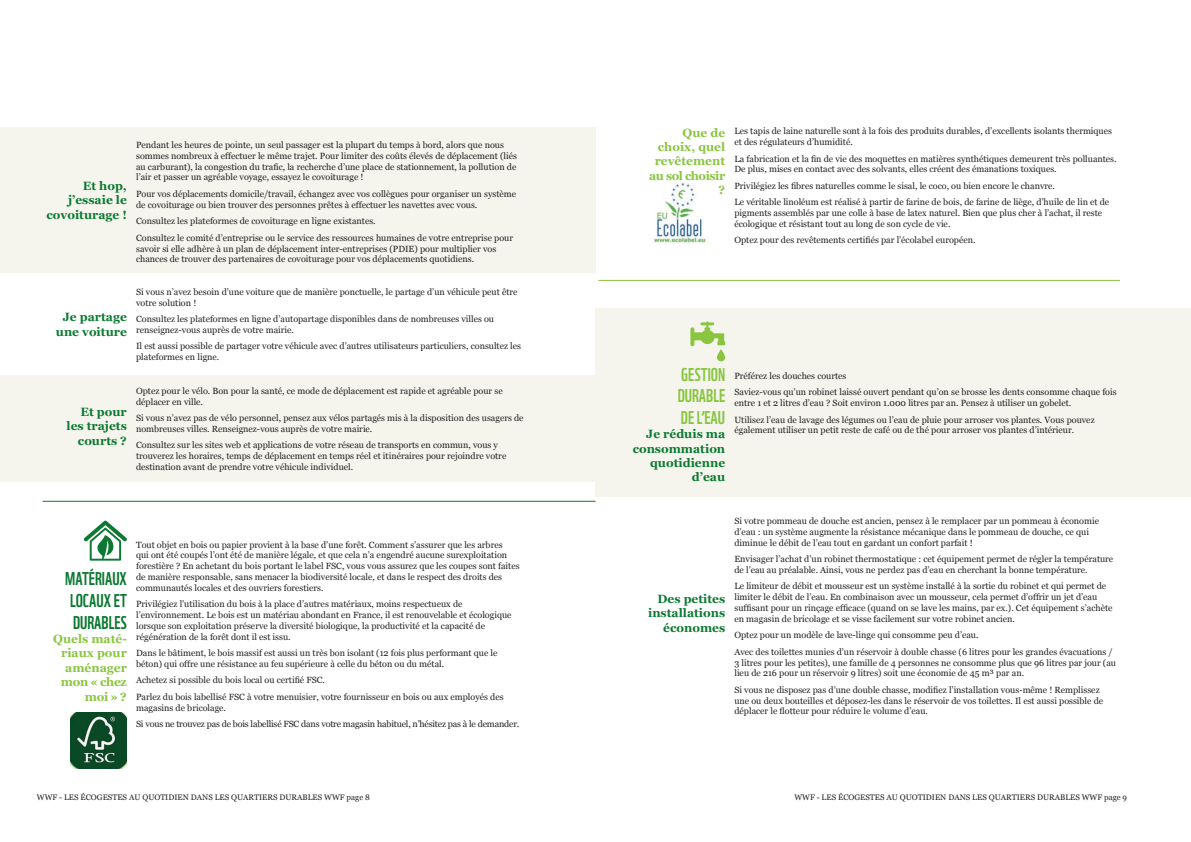
<style>
.page{position:relative;width:1191px;height:842px;background:#fff}
.page>*{position:absolute;margin:0;border:0;box-sizing:border-box;transform-origin:0 0}
.t1{font:18px "WWF";color:#0b7931}
.t2{font:18px/21.6px "WWF";color:#89c53f}
.t3{font:700 12px/14.4px "Georgia";color:#0b7931;text-align:right}
.t4{font:700 12px/14.4px "Georgia";color:#89c53f;text-align:right}
.t5{font:9px/10.8px "Georgia";color:#231f20}
.t6{font:9px/16.5px "Georgia";letter-spacing:-.02em;color:#231f20}
.t7{font:8px "Georgia";color:#231f20}
</style>
<div class="page">
<div style="left:0;top:128px;width:595px;height:145px;background:#f5f5ee"></div>
<div style="left:0;top:375px;width:595px;height:107px;background:#f5f5ee"></div>
<div style="left:595px;top:308px;width:596px;height:188px;background:#f5f5ee"></div>
<svg style="left:84px;top:520px;width:43px;height:41px"></svg>
<img style="left:70px;top:712px;width:57px;height:57px">
<img style="left:653px;top:182px;width:53px;height:61px">
<svg style="left:690px;top:321px;width:35px;height:25px"></svg>
<svg style="left:717px;top:349px;width:8px;height:12px"></svg>
<hr style="left:43px;top:501px;width:552px;height:1px;background:#0b7931">
<hr style="left:598px;top:280px;width:522px;height:1px;background:#89c53f">
<h2 class="t3" style="left:47px;top:178px;width:82px">Et hop, j’essaie le covoiturage !</h2>
<p class="t5" style="left:136px;top:140px;width:382px">Pendant les heures de pointe, un seul passager est la plupart du temps à bord, alors que nous sommes nombreux à effectuer le même trajet. Pour limiter des coûts élevés de déplacement (liés au carburant), la congestion du trafic, la recherche d’une place de stationnement, la pollution de l’air et passer un agréable voyage, essayez le covoiturage !</p>
<p class="t5" style="left:136px;top:189px;width:381px">Pour vos déplacements domicile/travail, échangez avec vos collègues pour organiser un système de covoiturage ou bien trouver des personnes prêtes à effectuer les navettes avec vous.</p>
<p class="t5" style="left:136px;top:213px;width:378px;line-height:16.5px">Consultez les plateformes de covoiturage en ligne existantes.<br>Consultez le comité d’entreprise ou le service des ressources humaines de votre entreprise pour</p>
<p class="t5" style="left:136px;top:243px;width:362px">savoir si elle adhère à un plan de déplacement inter-entreprises (PDIE) pour multiplier vos chances de trouver des partenaires de covoiturage pour vos déplacements quotidiens.</p>
<h2 class="t3" style="left:56px;top:310px;width:72px;text-align:center">Je partage une voiture</h2>
<p class="t5" style="left:136px;top:286px;width:383px">Si vous n’avez besoin d’une voiture que de manière ponctuelle, le partage d’un véhicule peut être votre solution !</p>
<p class="t5" style="left:136px;top:314px;width:359px">Consultez les plateformes en ligne d’autopartage disponibles dans de nombreuses villes ou renseignez-vous auprès de votre mairie.</p>
<p class="t5" style="left:136px;top:341px;width:386px">Il est aussi possible de partager votre véhicule avec d’autres utilisateurs particuliers, consultez les plateformes en ligne.</p>
<h2 class="t3" style="left:67px;top:404px;width:62px">Et pour les trajets courts ?</h2>
<p class="t5" style="left:136px;top:386px;width:368px">Optez pour le vélo. Bon pour la santé, ce mode de déplacement est rapide et agréable pour se déplacer en ville.</p>
<p class="t5" style="left:136px;top:413px;width:389px">Si vous n’avez pas de vélo personnel, pensez aux vélos partagés mis à la disposition des usagers de nombreuses villes. Renseignez-vous auprès de votre mairie.</p>
<p class="t5" style="left:136px;top:440px;width:372px">Consultez sur les sites web et applications de votre réseau de transports en commun, vous y trouverez les horaires, temps de déplacement en temps réel et itinéraires pour rejoindre votre destination avant de prendre votre véhicule individuel.</p>
<h1 class="t1" style="left:65px;top:565px;width:18px">MATÉRIAU</h1>
<h1 class="t1" style="left:120px;top:565px;width:9px">X</h1>
<h1 class="t1" style="left:70px;top:586px;width:8px">LOCAU</h1>
<h1 class="t1" style="left:104px;top:586px;width:18px">X ET</h1>
<h1 class="t1" style="left:73px;top:608px;width:8px">DURABLES</h1>
<h2 class="t4" style="left:53px;top:632px;width:75px">Quels maté&shy;riaux pour aménager mon « chez moi » ?</h2>
<p class="t5" style="left:136px;top:539px;width:385px">Tout objet en bois ou papier provient à la base d’une forêt. Comment s’assurer que les arbres<br>qui ont été coupés l’ont été de manière légale, et que cela n’a engendré aucune surexploitation forestière ? En achetant du bois portant le label FSC, vous vous assurez que les coupes sont faites de manière responsable, sans menacer la biodiversité locale, et dans le respect des droits des communautés locales et des ouvriers forestiers.</p>
<p class="t5" style="left:136px;top:599px;width:377px">Privilégiez l’utilisation du bois à la place d’autres matériaux, moins respectueux de l’environnement. Le bois est un matériau abondant en France, il est renouvelable et écologique lorsque son exploitation préserve la diversité biologique, la productivité et la capacité de régénération de la forêt dont il est issu.</p>
<p class="t5" style="left:136px;top:648px;width:363px">Dans le bâtiment, le bois massif est aussi un très bon isolant (12 fois plus performant que le béton) qui offre une résistance au feu supérieure à celle du béton ou du métal.</p>
<p class="t5" style="left:136px;top:672px;width:369px;line-height:16.5px">Achetez si possible du bois local ou certifié FSC.<br>Parlez du bois labellisé FSC à votre menuisier, votre fournisseur en bois ou aux employés des</p>
<p class="t6" style="left:136px;top:699px;width:385px">magasins de bricolage.<br>Si vous ne trouvez pas de bois labellisé FSC dans votre magasin habituel, n’hésitez pas à le demander.</p>
<h2 class="t4" style="left:649px;top:125px;width:78px">Que de choix, quel revêtement au sol choisir ?</h2>
<p class="t5" style="left:734px;top:126px;width:379px">Les tapis de laine naturelle sont à la fois des produits durables, d’excellents isolants thermiques et des régulateurs d’humidité.</p>
<p class="t5" style="left:734px;top:153px;width:384px">La fabrication et la fin de vie des moquettes en matières synthétiques demeurent très polluantes.<br>De plus, mises en contact avec des solvants, elles créent des émanations toxiques.</p>
<p class="t5" style="left:734px;top:178px;width:376px;line-height:16.5px">Privilégiez les fibres naturelles comme le sisal, le coco, ou bien encore le chanvre.<br>Le véritable linoléum est réalisé à partir de farine de bois, de farine de liège, d’huile de lin et de</p>
<p class="t5" style="left:734px;top:208px;width:369px">pigments assemblés par une colle à base de latex naturel. Bien que plus cher à l’achat, il reste écologique et résistant tout au long de son cycle de vie.</p>
<p class="t5" style="left:734px;top:235px;width:242px">Optez pour des revêtements certifiés par l’écolabel européen.</p>
<h1 class="t2" style="left:677px;top:362px;width:35px">GESTION<br>DURABLE<br>DE L’EAU</h1>
<h2 class="t3" style="left:632px;top:427px;width:94px">Je réduis ma consommation quotidienne d’eau</h2>
<p class="t5" style="left:734px;top:368px;width:384px;line-height:16.5px">Préférez les douches courtes<br>Saviez-vous qu’un robinet laissé ouvert pendant qu’on se brosse les dents consomme chaque fois</p>
<p class="t5" style="left:734px;top:395px;width:362px;line-height:16.5px">entre 1 et 2 litres d’eau ? Soit environ 1.000 litres par an. Pensez à utiliser un gobelet.<br>Utilisez l’eau de lavage des légumes ou l’eau de pluie pour arroser vos plantes. Vous pouvez</p>
<p class="t5" style="left:734px;top:425px;width:341px">également utiliser un petit reste de café ou de thé pour arroser vos plantes d’intérieur.</p>
<h2 class="t3" style="left:648px;top:591px;width:79px">Des petites installations économes</h2>
<p class="t5" style="left:734px;top:516px;width:366px">Si votre pommeau de douche est ancien, pensez à le remplacer par un pommeau à économie d’eau : un système augmente la résistance mécanique dans le pommeau de douche, ce qui diminue le débit de l’eau tout en gardant un confort parfait !</p>
<p class="t5" style="left:734px;top:554px;width:380px">Envisager l’achat d’un robinet thermostatique : cet équipement permet de régler la température de l’eau au préalable. Ainsi, vous ne perdez pas d’eau en cherchant la bonne température.</p>
<p class="t5" style="left:734px;top:581px;width:379px">Le limiteur de débit et mousseur est un système installé à la sortie du robinet et qui permet de limiter le débit de l’eau. En combinaison avec un mousseur, cela permet d’offrir un jet d’eau suffisant pour un rinçage efficace (quand on se lave les mains, par ex.). Cet équipement s’achète en magasin de bricolage et se visse facilement sur votre robinet ancien.</p>
<p class="t5" style="left:734px;top:627px;width:380px;line-height:16.5px">Optez pour un modèle de lave-linge qui consomme peu d’eau.<br>Avec des toilettes munies d’un réservoir à double chasse (6 litres pour les grandes évacuations /</p>
<p class="t5" style="left:734px;top:657px;width:383px">3 litres pour les petites), une famille de 4 personnes ne consomme plus que 96 litres par jour (au lieu de 216 pour un réservoir 9 litres) soit une économie de 45 m³ par an.</p>
<p class="t5" style="left:734px;top:684px;width:370px">Si vous ne disposez pas d’une double chasse, modifiez l’installation vous-même ! Remplissez une ou deux bouteilles et déposez-les dans le réservoir de vos toilettes. Il est aussi possible de déplacer le flotteur pour réduire le volume d’eau.</p>
<p class="t7" style="left:37px;top:792px;width:296px">wwf - LES ÉCOGESTES AU QUOTIDIEN DANS LES QUARTIERS DURABLES WWF</p>
<p class="t7" style="left:347px;top:792px;width:25px">page 8</p>
<p class="t7" style="left:794px;top:792px;width:296px">wwf - LES ÉCOGESTES AU QUOTIDIEN DANS LES QUARTIERS DURABLES WWF</p>
<p class="t7" style="left:1104px;top:792px;width:24px">page 9</p>
</div>
